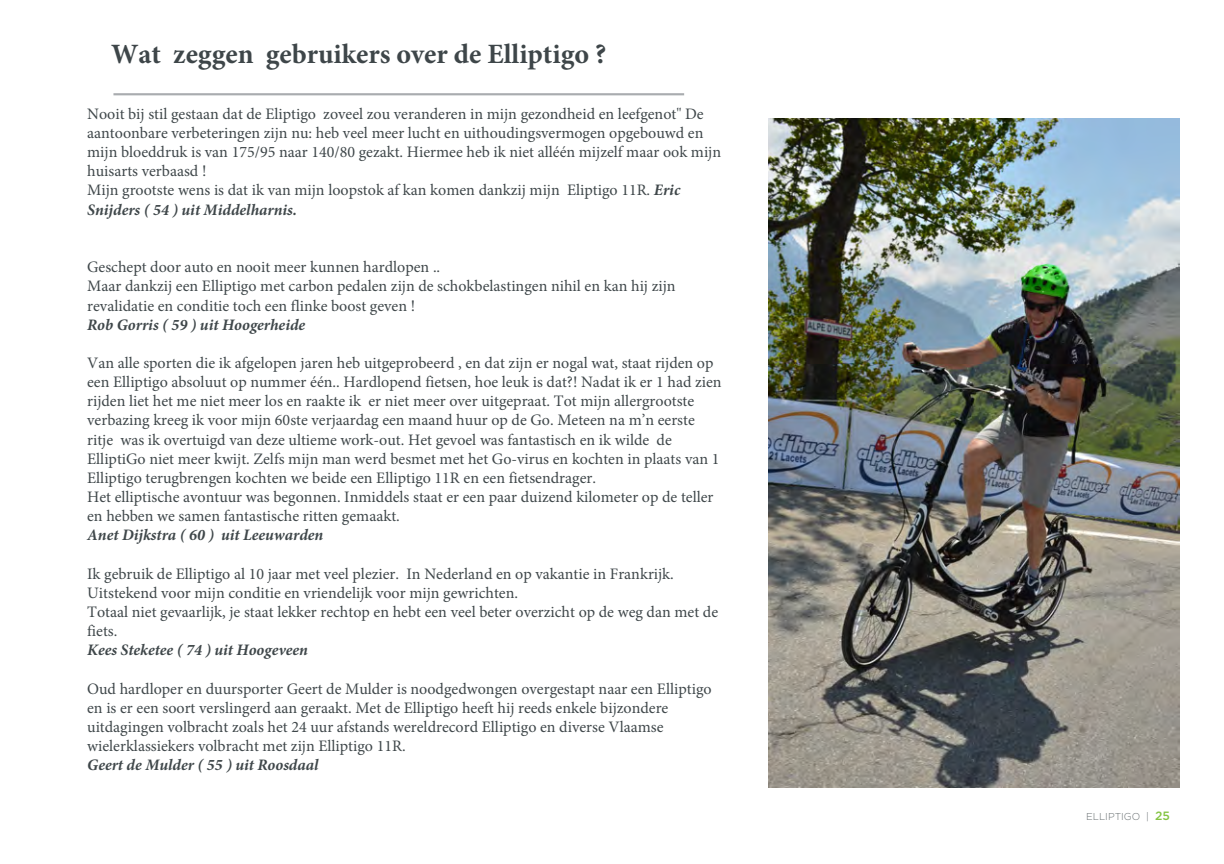
<style>
.page{position:relative;width:1224px;height:864px;background:#fff}
.page>*{position:absolute;margin:0;border:0;box-sizing:border-box;transform-origin:0 0}
.t1{font:700 28px "Minion Pro";color:#3e4649}
.t2{font:16px/19.2px "Minion Pro";color:#3f474a}
.t3{font:italic 700 16px "Minion Pro";color:#3f474a}
.t4{font:300 10px "Gotham";color:#686f71}
.s1{font-weight:700;font-style:italic}
.s2{font-weight:500;font-size:12px;color:#84c443}
</style>
<div class="page">
<hr style="left:113px;top:93px;width:571px;height:2px;background:#a9acaf">
<img style="left:769px;top:119px;width:411px;height:669px">
<p class="t1" style="left:111px;top:34px;width:497px">Wat zeggen gebruikers over de Elliptigo ?</p>
<p class="t2" style="left:87px;top:104px;width:635px">Nooit bij stil gestaan dat de Eliptigo zoveel zou veranderen in mijn gezondheid en leefgenot" De aantoonbare verbeteringen zijn nu: heb veel meer lucht en uithoudingsvermogen opgebouwd en mijn bloeddruk is van 175/95 naar 140/80 gezakt. Hiermee heb ik niet alléén mijzelf maar ook mijn huisarts verbaasd !<br>Mijn grootste wens is dat ik van mijn loopstok af kan komen dankzij mijn Eliptigo 11R. <span class="s1">Eric Snijders ( 54 ) uit Middelharnis.</span></p>
<p class="t2" style="left:87px;top:258px;width:590px">Geschept door auto en nooit meer kunnen hardlopen ..<br>Maar dankzij een Elliptigo met carbon pedalen zijn de schokbelastingen nihil en kan hij zijn revalidatie en conditie toch een flinke boost geven !</p>
<p class="t3" style="left:87px;top:313px;width:220px">Rob Gorris ( 59 ) uit Hoogerheide</p>
<p class="t2" style="left:87px;top:353px;width:636px">Van alle sporten die ik afgelopen jaren heb uitgeprobeerd , en dat zijn er nogal wat, staat rijden op een Elliptigo absoluut op nummer één.. Hardlopend fietsen, hoe leuk is dat?! Nadat ik er 1 had zien rijden liet het me niet meer los en raakte ik er niet meer over uitgepraat. Tot mijn allergrootste verbazing kreeg ik voor mijn 60ste verjaardag een maand huur op de Go. Meteen na m’n eerste ritje was ik overtuigd van deze ultieme work-out. Het gevoel was fantastisch en ik wilde de ElliptiGo niet meer kwijt. Zelfs mijn man werd besmet met het Go-virus en kochten in plaats van 1<br>Elliptigo terugbrengen kochten we beide een Elliptigo 11R en een fietsendrager.<br>Het elliptische avontuur was begonnen. Inmiddels staat er een paar duizend kilometer op de teller en hebben we samen fantastische ritten gemaakt.</p>
<p class="t3" style="left:87px;top:524px;width:238px">Anet Dijkstra ( 60 ) uit Leeuwarden</p>
<p class="t2" style="left:87px;top:564px;width:632px">Ik gebruik de Elliptigo al 10 jaar met veel plezier. In Nederland en op vakantie in Frankrijk.<br>Uitstekend voor mijn conditie en vriendelijk voor mijn gewrichten.<br>Totaal niet gevaarlijk, je staat lekker rechtop en hebt een veel beter overzicht op de weg dan met de fiets.</p>
<p class="t3" style="left:87px;top:639px;width:222px">Kees Steketee ( 74 ) uit Hoogeveen</p>
<p class="t2" style="left:87px;top:679px;width:626px">Oud hardloper en duursporter Geert de Mulder is noodgedwongen overgestapt naar een Elliptigo en is er een soort verslingerd aan geraakt. Met de Elliptigo heeft hij reeds enkele bijzondere uitdagingen volbracht zoals het 24 uur afstands wereldrecord Elliptigo en diverse Vlaamse wielerklassiekers volbracht met zijn Elliptigo 11R.</p>
<p class="t3" style="left:87px;top:754px;width:233px">Geert de Mulder ( 55 ) uit Roosdaal</p>
<p class="t4" style="left:1086px;top:810px;width:85px">ELLIPTIGO | <span class="s2">25</span></p>
</div>
